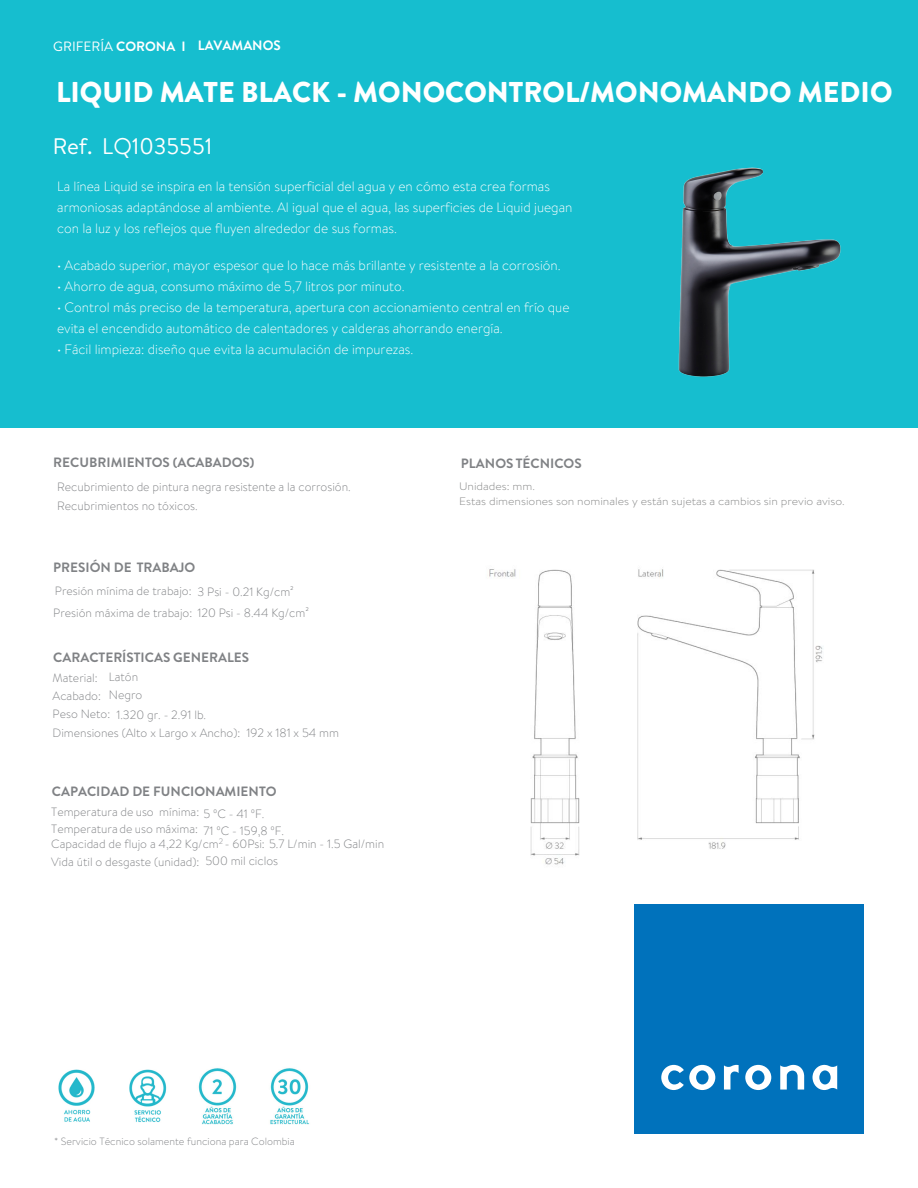
<style>
.page{position:relative;width:918px;height:1188px;background:#fff}
.page>*{position:absolute;margin:0;border:0;box-sizing:border-box;transform-origin:0 0}
.t1{font:900 28.5px "Brandon Grotesque";color:#fff}
.t2{font:22.5px "Brandon Text";color:#fff}
.t3{font:300 13.5px/21px "Brandon Text";color:#fff}
.t4{font:700 13.5px "Brandon Grotesque";color:#808285}
.t5{font:13.5px "Brandon Grotesque";color:#fff}
.t6{font:700 13.5px "Brandon Grotesque";color:#fff}
.t7{font:300 12px/18.3px "Brandon Text";color:#808285}
.t8{font:300 10.95px/15.3px "Brandon Text";color:#858686;scale:1.1 1}
.t9{font:300 10.5px "Brandon Text";color:#808285}
.s1{font-weight:700}
</style>
<div class="page">
<div style="left:0;top:0;width:918px;height:427px;background:#16becf"></div>
<div style="left:634px;top:904px;width:230px;height:230px;background:#0072bc"></div>
<svg style="left:661px;top:1065px;width:54px;height:25px"></svg>
<svg style="left:745px;top:1065px;width:26px;height:25px"></svg>
<svg style="left:780px;top:1065px;width:24px;height:25px"></svg>
<svg style="left:812px;top:1065px;width:25px;height:25px"></svg>
<svg style="left:724px;top:1065px;width:15px;height:25px"></svg>
<img style="left:678px;top:167px;width:163px;height:210px">
<img style="left:58px;top:1069px;width:37px;height:53px">
<img style="left:129px;top:1068px;width:108px;height:57px">
<img style="left:270px;top:1068px;width:40px;height:57px">
<img style="left:489px;top:569px;width:334px;height:296px">
<p class="t5" style="left:53px;top:37px;width:134px">GRIFERÍA <span class="s1">CORONA I</span></p>
<p class="t6" style="left:198px;top:36px;width:84px">LAVAMANOS</p>
<h1 class="t1" style="left:56px;top:72px;width:838px">LIQUID MATE BLACK - MONOCONTROL/MONOMANDO MEDIO</h1>
<h2 class="t2" style="left:53px;top:131px;width:161px">Ref. LQ1035551</h2>
<p class="t3" style="left:57px;top:176px;width:517px">La línea Liquid se inspira en la tensión superficial del agua y en cómo esta crea formas armoniosas adaptándose al ambiente. Al igual que el agua, las superficies de Liquid juegan con la luz y los reflejos que fluyen alrededor de sus formas.</p>
<p class="t3" style="left:57px;top:254px;width:505px">• Acabado superior, mayor espesor que lo hace más brillante y resistente a la corrosión.</p>
<p class="t3" style="left:57px;top:275px;width:349px">• Ahorro de agua, consumo máximo de 5,7 litros por minuto.</p>
<p class="t3" style="left:57px;top:296px;width:514px">• Control más preciso de la temperatura, apertura con accionamiento central en frío que evita el encendido automático de calentadores y calderas ahorrando energía.</p>
<p class="t3" style="left:57px;top:338px;width:358px">• Fácil limpieza: diseño que evita la acumulación de impurezas.</p>
<p class="t4" style="left:53px;top:453px;width:203px">RECUBRIMIENTOS (ACABADOS)</p>
<p class="t7" style="left:57px;top:477px;width:295px">Recubrimiento de pintura negra resistente a la corrosión.<br>Recubrimientos no tóxicos.</p>
<p class="t4" style="left:53px;top:558px;width:144px">PRESIÓN DE TRABAJO</p>
<p class="t7" style="left:53px;top:580px;width:257px;line-height:21.6px">Presión mínima de trabajo:<br>Presión máxima de trabajo: 120 Psi - 8.44 Kg/cm²</p>
<p class="t4" style="left:53px;top:647px;width:197px">CARACTERÍSTICAS GENERALES</p>
<p class="t7" style="left:53px;top:668px;width:189px">Material:<br>Acabado:<br>Peso Neto:<br>Dimensiones (Alto x Largo x Ancho):</p>
<p class="t7" style="left:198px;top:582px;width:98px">3 Psi - 0.21 Kg/cm²</p>
<p class="t7" style="left:109px;top:668px;width:35px">Latón<br>Negro</p>
<p class="t7" style="left:116px;top:705px;width:91px">1.320 gr. - 2.91 lb.</p>
<p class="t7" style="left:247px;top:724px;width:94px">192 x 181 x 54 mm</p>
<p class="t4" style="left:52px;top:782px;width:226px">CAPACIDAD DE FUNCIONAMIENTO</p>
<p class="t7" style="left:51px;top:803px;width:149px;line-height:16.8px">Temperatura de uso mínima:<br>Temperatura de uso máxima:</p>
<p class="t7" style="left:51px;top:834px;width:335px">Capacidad de flujo a 4,22 Kg/cm<sup>2</sup> - 60Psi: 5.7 L/min - 1.5 Gal/min<br>Vida útil o desgaste (unidad):</p>
<p class="t7" style="left:203px;top:804px;width:62px">5 ºC - 41 ºF.</p>
<p class="t7" style="left:204px;top:821px;width:82px">71 ºC - 159,8 ºF.</p>
<p class="t7" style="left:205px;top:851px;width:74px">500 mil ciclos</p>
<p class="t4" style="left:461px;top:454px;width:122px">PLANOS TÉCNICOS</p>
<p class="t8" style="left:459px;top:478px;width:352px">Unidades: mm.<br>Estas dimensiones son nominales y están sujetas a cambios sin previo aviso.</p>
<p class="t9" style="left:54px;top:1134px;width:242px">* Servicio Técnico solamente funciona para Colombia</p>
</div>
